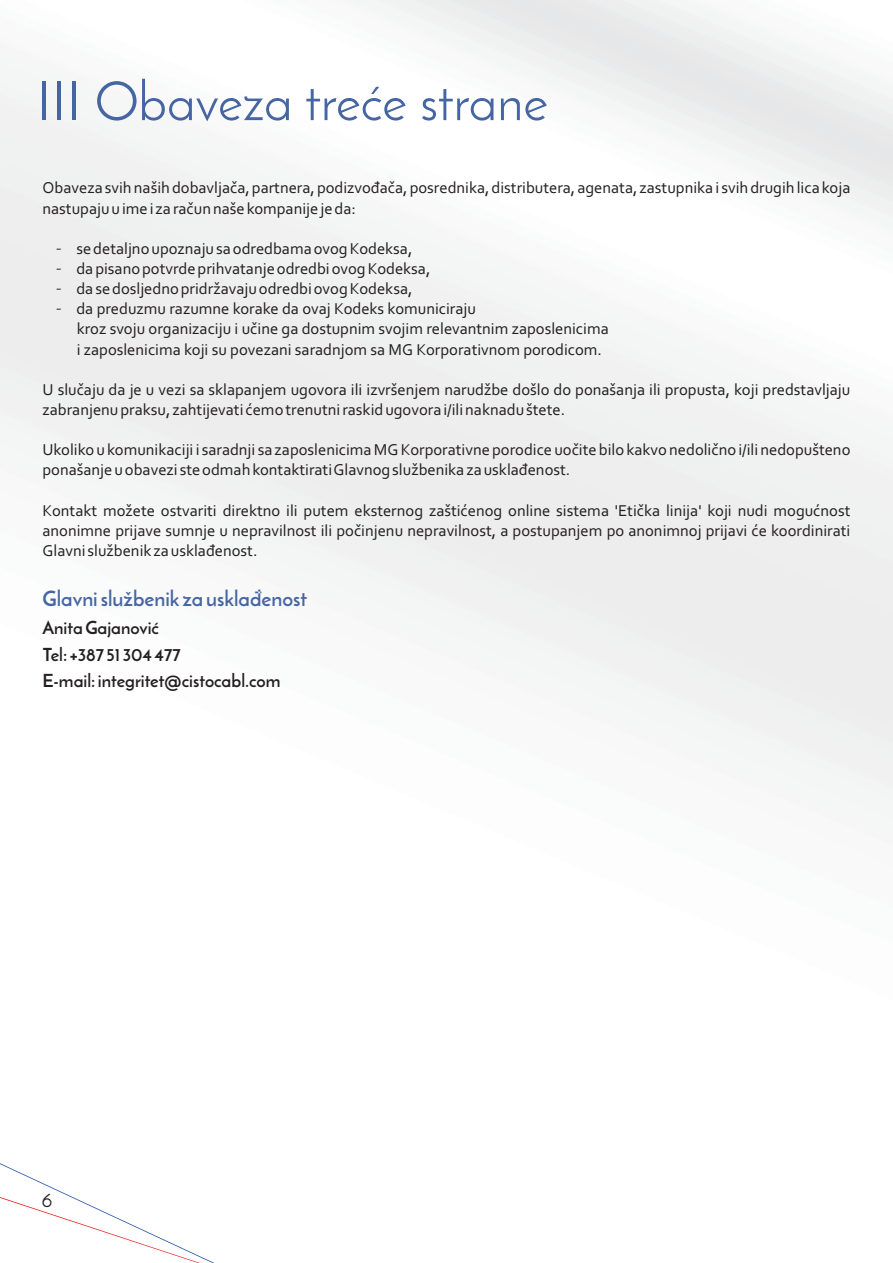
<style>
.page{position:relative;width:893px;height:1263px;background:#fff}
.page>*{position:absolute;margin:0;border:0;box-sizing:border-box;transform-origin:0 0}
.t1{font:54px "Josefin Sans";color:#4666a3}
.t2{font:700 21px "Josefin Sans";color:#4666a3}
.t3{font:21px "Josefin Sans";color:#231f20}
.t4{font:700 18px/26.8px "Josefin Sans";color:#231f20}
.t5{font:16.5px/20.1px "Corbel";color:#231f20}
.s1{font-family:"Lithos Pro";font-size:14.1px}
</style>
<div class="page">
<svg style="left:0;top:1163px;width:214px;height:100px"></svg>
<h1 class="t1" style="left:37px;top:80px;width:512px">III Obaveza treće strane</h1>
<p class="t5" style="left:43px;top:179px;width:809px">Obaveza svih naših dobavljača, partnera, podizvođača, posrednika, distributera, agenata, zastupnika i svih drugih lica koja nastupaju u ime i za račun naše kompanije je da:</p>
<p class="t5" style="left:57px;top:240px;width:357px"><span class="s1">-</span> se detaljno upoznaju sa odredbama ovog Kodeksa,</p>
<p class="t5" style="left:57px;top:260px;width:375px"><span class="s1">-</span> da pisano potvrde prihvatanje odredbi ovog Kodeksa,</p>
<p class="t5" style="left:57px;top:280px;width:357px"><span class="s1">-</span> da se dosljedno pridržavaju odredbi ovog Kodeksa,</p>
<p class="t5" style="left:77px;top:300px;width:534px;text-indent:-20px"><span class="s1">-</span> da preduzmu razumne korake da ovaj Kodeks komuniciraju<br>kroz svoju organizaciju i učine ga dostupnim svojim relevantnim zaposlenicima i zaposlenicima koji su povezani saradnjom sa MG Korporativnom porodicom.</p>
<p class="t5" style="left:43px;top:381px;width:809px">U slučaju da je u vezi sa sklapanjem ugovora ili izvršenjem narudžbe došlo do ponašanja ili propusta, koji predstavljaju zabranjenu praksu, zahtijevati ćemo trenutni raskid ugovora i/ili naknadu štete.</p>
<p class="t5" style="left:42px;top:441px;width:809px">Ukoliko u komunikaciji i saradnji sa zaposlenicima MG Korporativne porodice uočite bilo kakvo nedolično i/ili nedopušteno ponašanje u obavezi ste odmah kontaktirati Glavnog službenika za usklađenost.</p>
<p class="t5" style="left:42px;top:502px;width:809px;text-align:justify">Kontakt možete ostvariti direktno ili putem eksternog zaštićenog online sistema 'Etička linija' koji nudi mogućnost anonimne prijave sumnje u nepravilnost ili počinjenu nepravilnost, a postupanjem po anonimnoj prijavi će koordinirati Glavni službenik za usklađenost.</p>
<p class="t2" style="left:42px;top:590px;width:266px">Glavni službenik za usklađenost</p>
<p class="t4" style="left:42px;top:616px;width:240px">Anita Gajanović<br>Tel: +387 51 304 477<br>E-mail: integritet@cistocabl.com</p>
<p class="t3" style="left:41px;top:1192px;width:13px">6</p>
</div>
